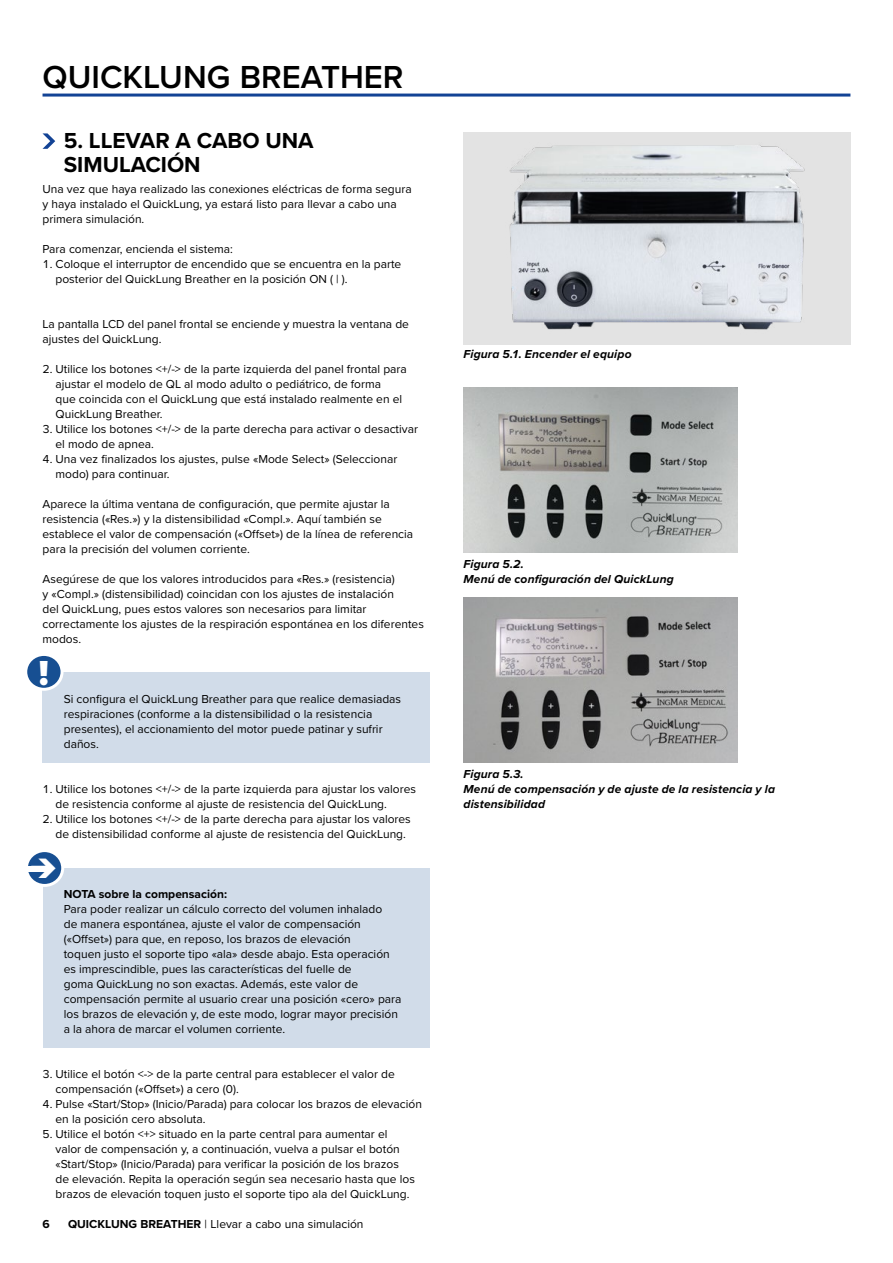
<style>
.page{position:relative;width:893px;height:1263px;background:#fff}
.page>*{position:absolute;margin:0;border:0;box-sizing:border-box;transform-origin:0 0}
.t1{font:900 36px "Proxima Nova";color:#fff}
.t2{font:600 33px "Proxima Nova";color:#000}
.t3{font:700 22.5px/24px "Proxima Nova";color:#000}
.t4{font:12px/15px "Proxima Nova";color:#000}
.t5{font:italic 700 12px/15px "Proxima Nova";letter-spacing:.01em;color:#000}
.t6{font:700 12px "Proxima Nova";color:#000}
.s1{font-weight:700}
</style>
<div class="page">
<hr style="left:43px;top:94px;width:807px;height:3px;background:#134395">
<svg style="left:43px;top:133px;width:12px;height:16px"></svg>
<img style="left:463px;top:598px;width:275px;height:164px">
<img style="left:463px;top:388px;width:275px;height:165px">
<img style="left:463px;top:132px;width:387px;height:213px">
<div style="left:43px;top:868px;width:386px;height:180px;background:#d1dce9"></div>
<svg style="left:26px;top:850px;width:37px;height:35px"></svg>
<div style="left:25px;top:849px;width:39px;height:38px;border:3px solid #fff;border-radius:50%"></div>
<div style="left:21px;top:865px;width:28px;height:6px;background:#fff"></div>
<div style="left:42px;top:672px;width:387px;height:91px;background:#d1dce9"></div>
<div style="left:26px;top:654px;width:36px;height:35px;background:#174f92;border-radius:50%"></div>
<div style="left:24px;top:653px;width:40px;height:38px;border:3px solid #fff;border-radius:50%"></div>
<svg style="left:31px;top:858px;width:25px;height:20px"></svg>
<h2 class="t2" style="left:43px;top:52px;width:363px">QUICKLUNG BREATHER</h2>
<h3 class="t3" style="left:64px;top:128px;width:251px">5. LLEVAR A CABO UNA<br>SIMULACIÓN</h3>
<p class="t4" style="left:43px;top:180px;width:371px">Una vez que haya realizado las conexiones eléctricas de forma segura y haya instalado el QuickLung, ya estará listo para llevar a cabo una primera simulación.</p>
<p class="t4" style="left:43px;top:240px;width:192px">Para comenzar, encienda el sistema:</p>
<p class="t4" style="left:56px;top:255px;width:347px;text-indent:-13px">1. Coloque el interruptor de encendido que se encuentra en la parte posterior del QuickLung Breather en la posición ON ( | ).</p>
<p class="t4" style="left:43px;top:315px;width:368px">La pantalla LCD del panel frontal se enciende y muestra la ventana de ajustes del QuickLung.</p>
<p class="t4" style="left:56px;top:360px;width:353px;text-indent:-13px">2. Utilice los botones &lt;+/-&gt; de la parte izquierda del panel frontal para ajustar el modelo de QL al modo adulto o pediátrico, de forma<br>que coincida con el QuickLung que está instalado realmente en el QuickLung Breather.</p>
<p class="t4" style="left:56px;top:420px;width:364px;text-indent:-13px">3. Utilice los botones &lt;+/-&gt; de la parte derecha para activar o desactivar el modo de apnea.</p>
<p class="t4" style="left:56px;top:450px;width:343px;text-indent:-13px">4. Una vez finalizados los ajustes, pulse «Mode Select» (Seleccionar modo) para continuar.</p>
<p class="t4" style="left:43px;top:495px;width:372px">Aparece la última ventana de configuración, que permite ajustar la resistencia («Res.») y la distensibilidad «Compl.». Aquí también se establece el valor de compensación («Offset») de la línea de referencia para la precisión del volumen corriente.</p>
<p class="t4" style="left:43px;top:570px;width:383px">Asegúrese de que los valores introducidos para «Res.» (resistencia)<br>y «Compl.» (distensibilidad) coincidan con los ajustes de instalación<br>del QuickLung, pues estos valores son necesarios para limitar correctamente los ajustes de la respiración espontánea en los diferentes modos.</p>
<h1 class="t1" style="left:39px;top:647px;width:12px">!</h1>
<p class="t4" style="left:64px;top:690px;width:339px">Si configura el QuickLung Breather para que realice demasiadas respiraciones (conforme a la distensibilidad o la resistencia presentes), el accionamiento del motor puede patinar y sufrir daños.</p>
<p class="t4" style="left:56px;top:780px;width:362px;text-indent:-13px">1. Utilice los botones &lt;+/-&gt; de la parte izquierda para ajustar los valores de resistencia conforme al ajuste de resistencia del QuickLung.</p>
<p class="t4" style="left:56px;top:810px;width:357px;text-indent:-13px">2. Utilice los botones &lt;+/-&gt; de la parte derecha para ajustar los valores de distensibilidad conforme al ajuste de resistencia del QuickLung.</p>
<p class="t6" style="left:64px;top:885px;width:165px">NOTA sobre la compensación:</p>
<p class="t4" style="left:64px;top:900px;width:339px">Para poder realizar un cálculo correcto del volumen inhalado<br>de manera espontánea, ajuste el valor de compensación («Offset») para que, en reposo, los brazos de elevación<br>toquen justo el soporte tipo «ala» desde abajo. Esta operación es imprescindible, pues las características del fuelle de<br>goma QuickLung no son exactas. Además, este valor de compensación permite al usuario crear una posición «cero» para los brazos de elevación y, de este modo, lograr mayor precisión a la ahora de marcar el volumen corriente.</p>
<p class="t4" style="left:56px;top:1065px;width:341px;text-indent:-13px">3. Utilice el botón &lt;-&gt; de la parte central para establecer el valor de compensación («Offset») a cero (0).</p>
<p class="t4" style="left:56px;top:1095px;width:368px;text-indent:-13px">4. Pulse «Start/Stop» (Inicio/Parada) para colocar los brazos de elevación en la posición cero absoluta.</p>
<p class="t4" style="left:56px;top:1125px;width:361px;text-indent:-13px">5. Utilice el botón &lt;+&gt; situado en la parte central para aumentar el valor de compensación y, a continuación, vuelva a pulsar el botón «Start/Stop» (Inicio/Parada) para verificar la posición de los brazos de elevación. Repita la operación según sea necesario hasta que los brazos de elevación toquen justo el soporte tipo ala del QuickLung.</p>
<p class="t6" style="left:43px;top:1215px;width:9px">6</p>
<p class="t4" style="left:68px;top:1215px;width:297px"><span class="s1">QUICKLUNG BREATHER</span> | Llevar a cabo una simulación</p>
<p class="t5" style="left:463px;top:346px;width:170px">Figura 5.1. Encender el equipo</p>
<p class="t5" style="left:463px;top:556px;width:212px">Figura 5.2.<br>Menú de configuración del QuickLung</p>
<p class="t5" style="left:463px;top:766px;width:313px">Figura 5.3.<br>Menú de compensación y de ajuste de la resistencia y la distensibilidad</p>
</div>
